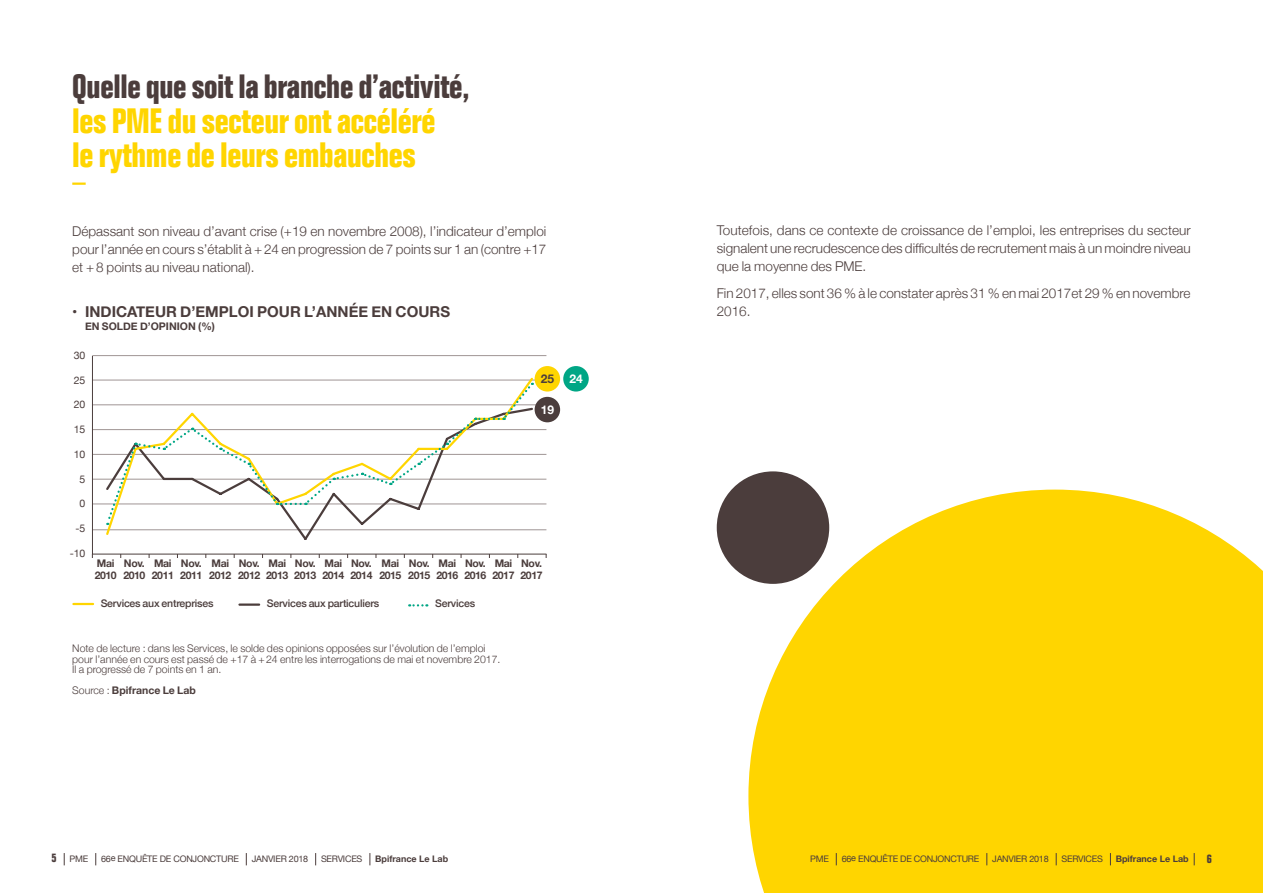
<style>
.page{position:relative;width:1263px;height:893px;background:#fff}
.page>*{position:absolute;margin:0;border:0;box-sizing:border-box;transform-origin:0 0}
.t1{font:700 condensed 34.5px/34.5px "Folio";letter-spacing:-.01em;color:#ffd500}
.t2{font:700 condensed 33px "Folio";letter-spacing:-.01em;color:#4b3d3c}
.t3{font:700 15px "Helvetica Neue";color:#4b3d3c}
.t4{font:300 13.5px/18px "Helvetica Neue";color:#4b3d3c;text-align:justify}
.t5{font:700 12px "Helvetica Neue";color:#fff}
.t6{font:700 12px "Helvetica Neue";color:#4b3d3c}
.t7{font:700 condensed 12px "Folio";color:#4b3d3c}
.t8{font:300 10.5px/10.5px "Helvetica Neue";color:#4b3d3c}
.t9{font:700 10.5px/12px "Helvetica Neue";letter-spacing:-.03em;color:#4b3d3c}
.t10{font:500 10.5px "Helvetica Neue";letter-spacing:-.02em;color:#4b3d3c}
.t11{font:700 10.5px "Helvetica Neue";color:#4b3d3c}
.t12{font:10.5px "Helvetica Neue";letter-spacing:-.02em;color:#4b3d3c}
.t13{font:9px "Helvetica Neue";letter-spacing:-.025em;color:#4b3d3c}
.t14{font:700 9px "Helvetica Neue";color:#4b3d3c}
.s1{font-weight:300}
</style>
<div class="page">
<svg style="left:748px;top:490px;width:515px;height:403px;background:#fed817"></svg>
<div style="left:717px;top:471px;width:112px;height:113px;background:#4b3d3c;border-radius:50%"></div>
<svg style="left:92px;top:355px;width:455px;height:200px"></svg>
<svg style="left:409px;top:604px;width:18px;height:2px"></svg>
<hr style="left:73px;top:603px;width:20px;height:2px;background:#ffd500">
<hr style="left:239px;top:603px;width:20px;height:3px;background:#4b3d3c">
<svg style="left:72px;top:183px;width:14px;height:2px"></svg>
<div style="left:535px;top:366px;width:25px;height:26px;background:#ffd500;border-radius:50%"></div>
<div style="left:563px;top:366px;width:26px;height:26px;background:#00a685;border-radius:50%"></div>
<div style="left:535px;top:397px;width:25px;height:25px;background:#4b3d3c;border-radius:50%"></div>
<svg style="left:104px;top:537px;width:430px;height:5px"></svg>
<svg style="left:104px;top:376px;width:431px;height:161px"></svg>
<svg style="left:105px;top:383px;width:428px;height:142px"></svg>
<svg style="left:836px;top:853px;width:1px;height:12px"></svg>
<svg style="left:986px;top:853px;width:1px;height:12px"></svg>
<svg style="left:1056px;top:853px;width:1px;height:12px"></svg>
<svg style="left:1110px;top:853px;width:1px;height:12px"></svg>
<svg style="left:1194px;top:853px;width:1px;height:12px"></svg>
<svg style="left:64px;top:853px;width:1px;height:12px"></svg>
<svg style="left:95px;top:853px;width:1px;height:12px"></svg>
<svg style="left:246px;top:853px;width:1px;height:12px"></svg>
<svg style="left:315px;top:853px;width:1px;height:12px"></svg>
<svg style="left:369px;top:853px;width:1px;height:12px"></svg>
<h2 class="t2" style="left:72px;top:68px;width:399px">Quelle que soit la branche d’activité,</h2>
<h1 class="t1" style="left:72px;top:103px;width:365px">les PME du secteur ont accéléré le rythme de leurs embauches</h1>
<p class="t4" style="left:72px;top:221px;width:476px">Dépassant son niveau d’avant crise (+19 en novembre 2008), l’indicateur d’emploi pour l’année en cours s’établit à +24 en progression de 7 points sur 1 an (contre +17 et +8 points au niveau national).</p>
<p class="t3" style="left:72px;top:299px;width:379px">• INDICATEUR D’EMPLOI POUR L’ANNÉE EN COURS</p>
<p class="t11" style="left:85px;top:318px;width:131px">EN SOLDE D’OPINION (%)</p>
<p class="t12" style="left:74px;top:348px;width:13px">30</p>
<p class="t12" style="left:74px;top:372px;width:13px">25</p>
<p class="t12" style="left:74px;top:397px;width:13px">20</p>
<p class="t12" style="left:74px;top:422px;width:13px">15</p>
<p class="t12" style="left:74px;top:447px;width:13px">10</p>
<p class="t12" style="left:79px;top:471px;width:7px">5</p>
<p class="t12" style="left:79px;top:496px;width:7px">0</p>
<p class="t12" style="left:76px;top:521px;width:11px">-5</p>
<p class="t12" style="left:70px;top:546px;width:17px">-10</p>
<p class="t6" style="left:541px;top:369px;width:15px">25</p>
<p class="t5" style="left:569px;top:369px;width:15px">24</p>
<p class="t5" style="left:541px;top:400px;width:15px">19</p>
<p class="t9" style="left:95px;top:558px;width:24px">Mai<br>2010</p>
<p class="t9" style="left:152px;top:558px;width:24px">Mai<br>2011</p>
<p class="t9" style="left:209px;top:558px;width:24px">Mai<br>2012</p>
<p class="t9" style="left:266px;top:558px;width:24px">Mai<br>2013</p>
<p class="t9" style="left:322px;top:558px;width:24px">Mai<br>2014</p>
<p class="t9" style="left:123px;top:558px;width:24px">Nov.<br>2010</p>
<p class="t9" style="left:180px;top:558px;width:24px">Nov.<br>2011</p>
<p class="t9" style="left:238px;top:558px;width:24px">Nov.<br>2012</p>
<p class="t9" style="left:294px;top:558px;width:24px">Nov.<br>2013</p>
<p class="t9" style="left:350px;top:558px;width:24px">Nov.<br>2014</p>
<p class="t9" style="left:408px;top:558px;width:24px">Nov.<br>2015</p>
<p class="t9" style="left:436px;top:558px;width:24px">Mai<br>2016</p>
<p class="t9" style="left:464px;top:558px;width:24px">Nov.<br>2016</p>
<p class="t9" style="left:520px;top:558px;width:24px">Nov.<br>2017</p>
<p class="t9" style="left:379px;top:558px;width:24px">Mai<br>2015</p>
<p class="t9" style="left:492px;top:558px;width:24px">Mai<br>2017</p>
<p class="t10" style="left:101px;top:595px;width:114px">Services aux entreprises</p>
<p class="t10" style="left:267px;top:595px;width:114px">Services aux particuliers</p>
<p class="t10" style="left:435px;top:595px;width:41px">Services</p>
<p class="t8" style="left:72px;top:643px;width:430px">Note de lecture : dans les Services, le solde des opinions opposées sur l’évolution de l’emploi pour l’année en cours est passé de +17 à +24 entre les interrogations de mai et novembre 2017.<br>Il a progressé de 7 points en 1 an.</p>
<p class="t11" style="left:72px;top:682px;width:125px"><span class="s1">Source :</span> Bpifrance Le Lab</p>
<p class="t4" style="left:717px;top:220px;width:476px">Toutefois, dans ce contexte de croissance de l’emploi, les entreprises du secteur signalent une recrudescence des difficultés de recrutement mais à un moindre niveau que la moyenne des PME.</p>
<p class="t4" style="left:717px;top:283px;width:475px">Fin 2017, elles sont 36 % à le constater après 31 % en mai 2017et 29 % en novembre<br>2016.</p>
<p class="t7" style="left:51px;top:851px;width:7px">5</p>
<p class="t14" style="left:1116px;top:852px;width:74px">Bpifrance Le Lab</p>
<p class="t7" style="left:1207px;top:852px;width:7px">6</p>
<p class="t13" style="left:70px;top:853px;width:20px">PME</p>
<p class="t13" style="left:101px;top:853px;width:139px">66e ENQUÊTE DE CONJONCTURE</p>
<p class="t13" style="left:252px;top:853px;width:58px">JANVIER 2018</p>
<p class="t13" style="left:321px;top:853px;width:43px">SERVICES</p>
<p class="t14" style="left:375px;top:852px;width:74px">Bpifrance Le Lab</p>
<p class="t13" style="left:810px;top:853px;width:20px">PME</p>
<p class="t13" style="left:842px;top:853px;width:139px">66e ENQUÊTE DE CONJONCTURE</p>
<p class="t13" style="left:992px;top:853px;width:58px">JANVIER 2018</p>
<p class="t13" style="left:1061px;top:853px;width:43px">SERVICES</p>
</div>
